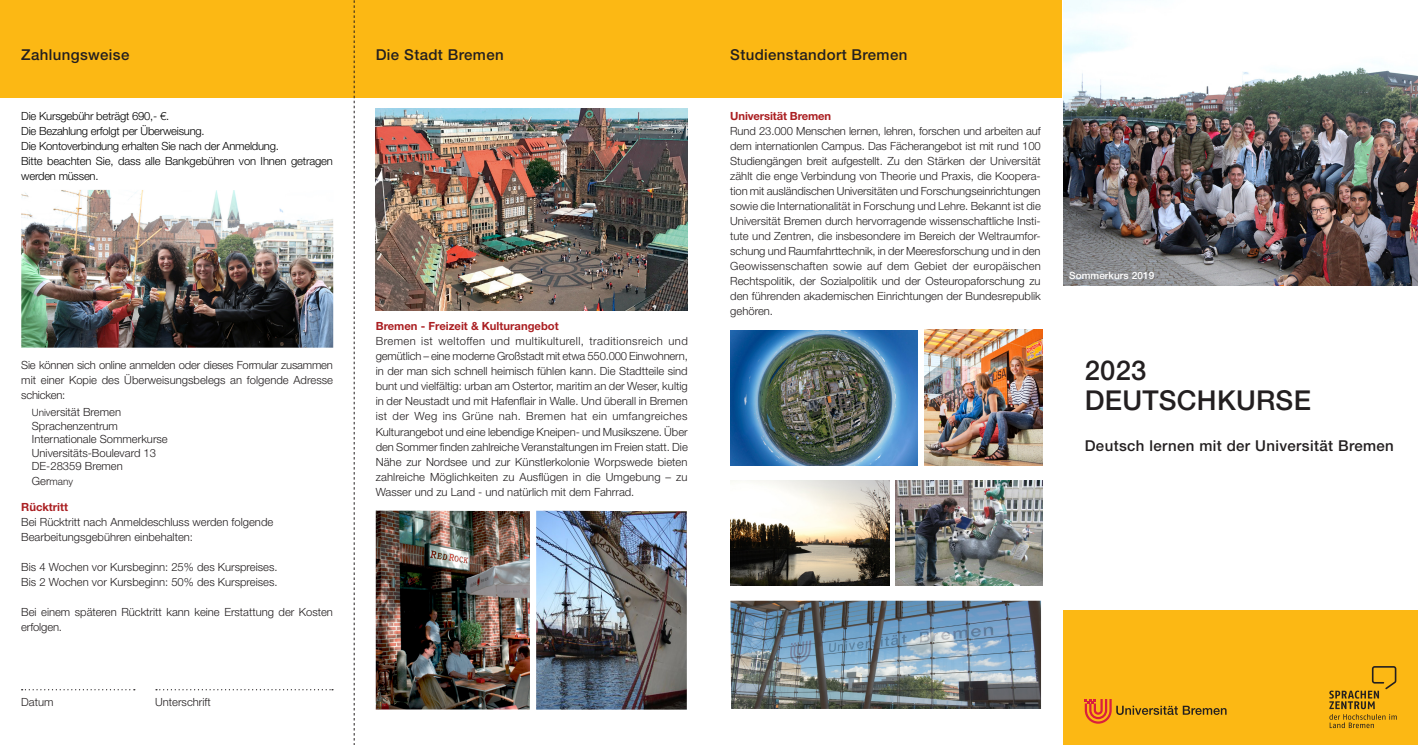
<style>
.page{position:relative;width:1418px;height:745px;background:#fff}
.page>*{position:absolute;margin:0;border:0;box-sizing:border-box;transform-origin:0 0}
.t1{font:500 27.38px/30px "Helvetica Neue LT Std";letter-spacing:.01em;color:#231f20}
.t2{font:500 15px "Helvetica Neue LT Std";letter-spacing:.025em;color:#231f20}
.t3{font:300 11.25px/15px "Helvetica Neue LT Std";color:#231f20}
.t4{font:300 11.25px/15px "Helvetica Neue LT Std";letter-spacing:-.02em;color:#000}
.t5{font:700 11.25px "Helvetica Neue LT Std";color:#aa1e21}
.t6{font:500 10px "Helvetica Neue LT Std";letter-spacing:.01em;color:#fff}
.t7{font:300 10px "Helvetica Neue LT Std";color:#231f20}
.s1{font-size:10px}
.s2{font-size:11.25px}
</style>
<div class="page">
<div style="left:0;top:0;width:1061px;height:97px;background:#fcb814"></div>
<div style="left:1063px;top:609px;width:354px;height:135px;background:#fcb814"></div>
<svg style="left:1329px;top:666px;width:67px;height:61px"></svg>
<img style="left:1063px;top:0;width:354px;height:285px">
<img style="left:376px;top:510px;width:154px;height:199px">
<img style="left:536px;top:510px;width:151px;height:199px">
<img style="left:21px;top:190px;width:312px;height:157px">
<svg style="left:1084px;top:699px;width:142px;height:24px"></svg>
<img style="left:376px;top:108px;width:311px;height:203px">
<svg style="left:354px;top:0;width:1px;height:744px"></svg>
<img style="left:895px;top:480px;width:147px;height:105px">
<img style="left:730px;top:330px;width:187px;height:135px">
<img style="left:924px;top:330px;width:118px;height:135px">
<img style="left:730px;top:480px;width:159px;height:105px">
<img style="left:730px;top:600px;width:311px;height:108px">
<svg style="left:22px;top:689px;width:113px;height:1px"></svg>
<svg style="left:156px;top:689px;width:177px;height:1px"></svg>
<h2 class="t2" style="left:21px;top:46px;width:110px">Zahlungsweise</h2>
<h2 class="t2" style="left:376px;top:46px;width:129px">Die Stadt Bremen</h2>
<h2 class="t2" style="left:730px;top:46px;width:179px">Studienstandort Bremen</h2>
<p class="t4" style="left:21px;top:108px;width:313px">Die Kursgebühr beträgt 690,- €.<br>Die Bezahlung erfolgt per Überweisung.<br>Die Kontoverbindung erhalten Sie nach der Anmeldung.<br>Bitte beachten Sie, dass alle Bankgebühren von Ihnen getragen werden müssen.</p>
<p class="t3" style="left:21px;top:357px;width:313px;text-align:justify">Sie können sich online anmelden oder dieses Formular zusammen mit einer Kopie des Überweisungsbelegs an folgende Adresse schicken:</p>
<p class="t3" style="left:32px;top:405px;width:137px;line-height:13.5px"><span class="s1">Univ</span>ersität Bremen<br>Sprachenzentrum<br>Internationale Sommerkurse<br>Universitäts-Boulevard 13<br>DE-28359 Bremen</p>
<p class="t7" style="left:32px;top:475px;width:43px"><span class="s2">Ger</span>many</p>
<p class="t5" style="left:21px;top:499px;width:48px">Rücktritt</p>
<p class="t3" style="left:21px;top:513px;width:253px">Bei Rücktritt nach Anmeldeschluss werden folgende<br>Bearbeitungsgebühren einbehalten:</p>
<p class="t3" style="left:21px;top:558px;width:258px">Bis 4 Wochen vor Kursbeginn: 25% des Kurspreises.<br>Bis 2 Wochen vor Kursbeginn: 50% des Kurspreises.</p>
<p class="t3" style="left:21px;top:603px;width:313px">Bei einem späteren Rücktritt kann keine Erstattung der Kosten erfolgen.</p>
<p class="t3" style="left:21px;top:693px;width:34px">Datum</p>
<p class="t3" style="left:155px;top:693px;width:57px">Unterschrift</p>
<p class="t5" style="left:376px;top:319px;width:184px">Bremen - Freizeit &amp; Kulturangebot</p>
<p class="t3" style="left:376px;top:333px;width:313px;text-align:justify">Bremen ist weltoffen und multikulturell, traditionsreich und gemütlich – eine moderne Großstadt mit etwa 550.000 Einwohnern, in der man sich schnell heimisch fühlen kann. Die Stadtteile sind bunt und vielfältig: urban am Ostertor, maritim an der Weser, kultig in der Neustadt und mit Hafenflair in Walle. Und überall in Bremen ist der Weg ins Grüne nah. Bremen hat ein umfangreiches Kulturangebot und eine lebendige Kneipen- und Musikszene. Über den Sommer finden zahlreiche Veranstaltungen im Freien statt. Die Nähe zur Nordsee und zur Künstlerkolonie Worpswede bieten zahlreiche Möglichkeiten zu Ausflügen in die Umgebung – zu Wasser und zu Land - und natürlich mit dem Fahrrad.</p>
<p class="t5" style="left:730px;top:109px;width:103px">Universität Bremen</p>
<p class="t3" style="left:730px;top:123px;width:312px;text-align:justify">Rund 23.000 Menschen lernen, lehren, forschen und arbeiten auf dem internationlen Campus. Das Fächerangebot ist mit rund 100<br>Studiengängen breit aufgestellt. Zu den Stärken der Universität zählt die enge Verbindung von Theorie und Praxis, die Koopera&shy;tion mit ausländischen Universitäten und Forschungseinrichtungen sowie die Internationalität in Forschung und Lehre. Bekannt ist die Universität Bremen durch hervorragende wissenschaftliche Insti&shy;tute und Zentren, die insbesondere im Bereich der Weltraumfor&shy;schung und Raumfahrttechnik, in der Meeresforschung und in den Geowissenschaften sowie auf dem Gebiet der europäischen Rechtspolitik, der Sozialpolitik und der Osteuropaforschung zu den führenden akademischen Einrichtungen der Bundesrepublik gehören.</p>
<p class="t6" style="left:1069px;top:269px;width:87px">Sommerkurs 2019</p>
<h1 class="t1" style="left:1084px;top:355px;width:228px">2023<br>DEUTSCHKURSE</h1>
<h2 class="t2" style="left:1084px;top:436px;width:310px">Deutsch lernen mit der Universität Bremen</h2>
</div>
